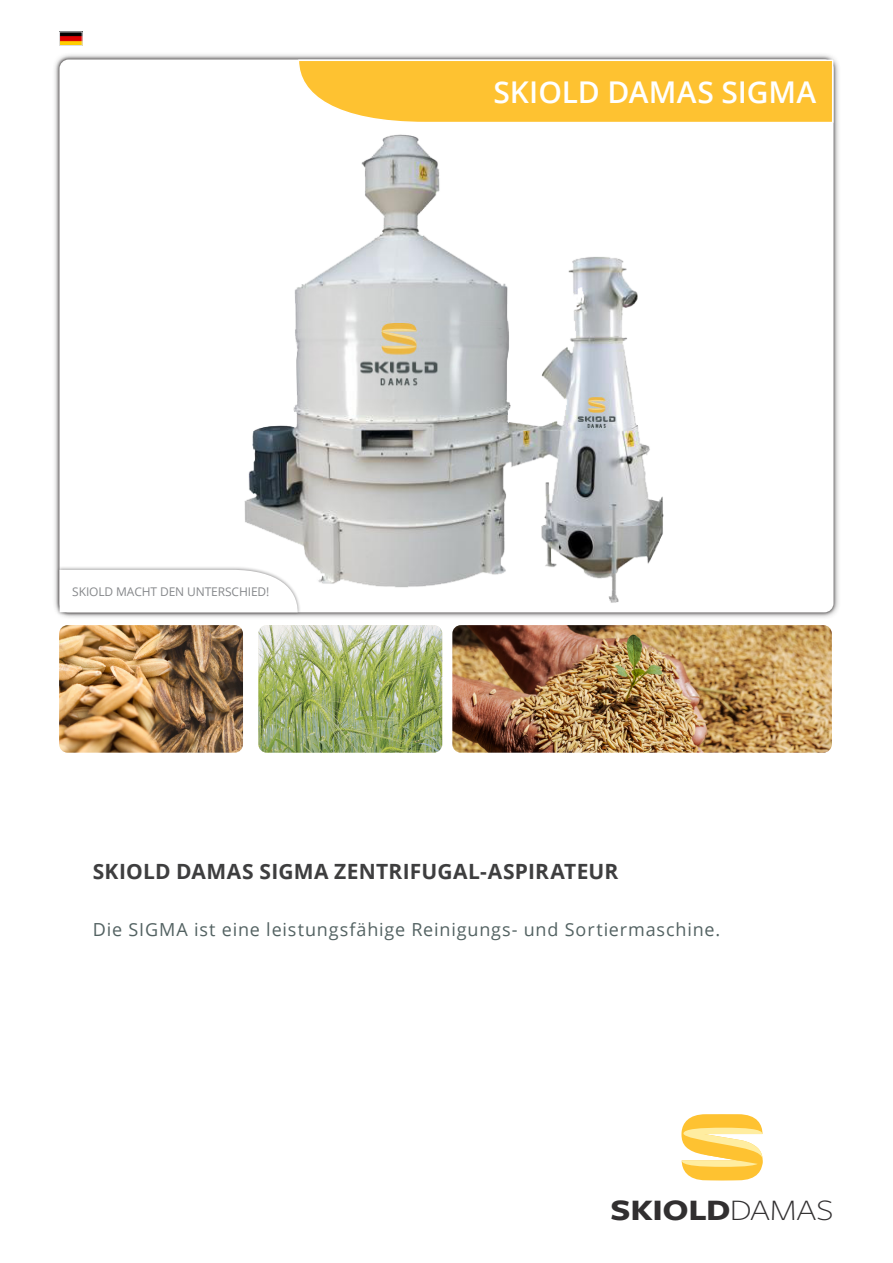
<style>
.page{position:relative;width:893px;height:1263px;background:#fff}
.page>*{position:absolute;margin:0;border:0;box-sizing:border-box;transform-origin:0 0}
.t1{font:700 30.9px "Freight Sans Pro";letter-spacing:-.01em;color:#312f30;scale:1.16 1}
.t2{font:300 30.9px "Freight Sans Pro";letter-spacing:-.015em;color:#312f30;scale:1.16 1}
.overskrift1{font:600 30px "Open Sans";letter-spacing:-.005em;color:#fff}
.mellemrubrik_top{font:700 21px "Open Sans";letter-spacing:.015em;color:#3e3e3f}
.mellemrubrik{font:18px "Open Sans";letter-spacing:.045em;color:#536262}
.t3{font:12px "Open Sans";letter-spacing:-.01em;color:#86888b}
.s1{font-weight:300}
</style>
<div class="page">
<div style="left:52px;top:52px;width:789px;height:568px;background:#f3f3f3"></div>
<div style="left:56px;top:56px;width:781px;height:560px;background:#231f20;opacity:.75"></div>
<div style="left:60px;top:60px;width:773px;height:552px;background:#fff;border-radius:9px"></div>
<img style="left:258px;top:625px;width:184px;height:128px">
<img style="left:452px;top:625px;width:380px;height:128px">
<img style="left:59px;top:625px;width:184px;height:128px">
<img style="left:244px;top:134px;width:420px;height:469px">
<div style="left:56px;top:566px;width:245px;height:50px;background:#312f30;opacity:.5"></div>
<svg style="left:60px;top:570px;width:238px;height:42px"></svg>
<svg style="left:297px;top:59px;width:537px;height:65px;background:#fdc847"></svg>
<div style="left:60px;top:32px;width:25px;height:18px;background:#435151;opacity:.75"></div>
<svg style="left:681px;top:1114px;width:82px;height:66px"></svg>
<div style="left:59px;top:32px;width:23px;height:14px;border:1px solid #dddee0"></div>
<p class="t3" style="left:72px;top:583px;width:199px">SKIOLD MACHT DEN UNTERSCHIED!</p>
<p class="overskrift1" style="left:493px;top:72px;width:324px">SKIOLD DAMAS SIGMA</p>
<p class="mellemrubrik_top" style="left:93px;top:856px;width:527px">SKIOLD DAMAS SIGMA ZENTRIFUGAL-ASPIRATEUR</p>
<p class="mellemrubrik" style="left:93px;top:917px;width:629px">Die SIGMA ist eine leistungsfähige Reinigungs- und Sortiermaschine.</p>
<h1 class="t1" style="left:611px;top:1188px;width:194px">SKIOLD<span class="s1">DAMAS</span></h1>
<h1 class="t2" style="left:733px;top:1189px;width:89px">GROUP</h1>
</div>
